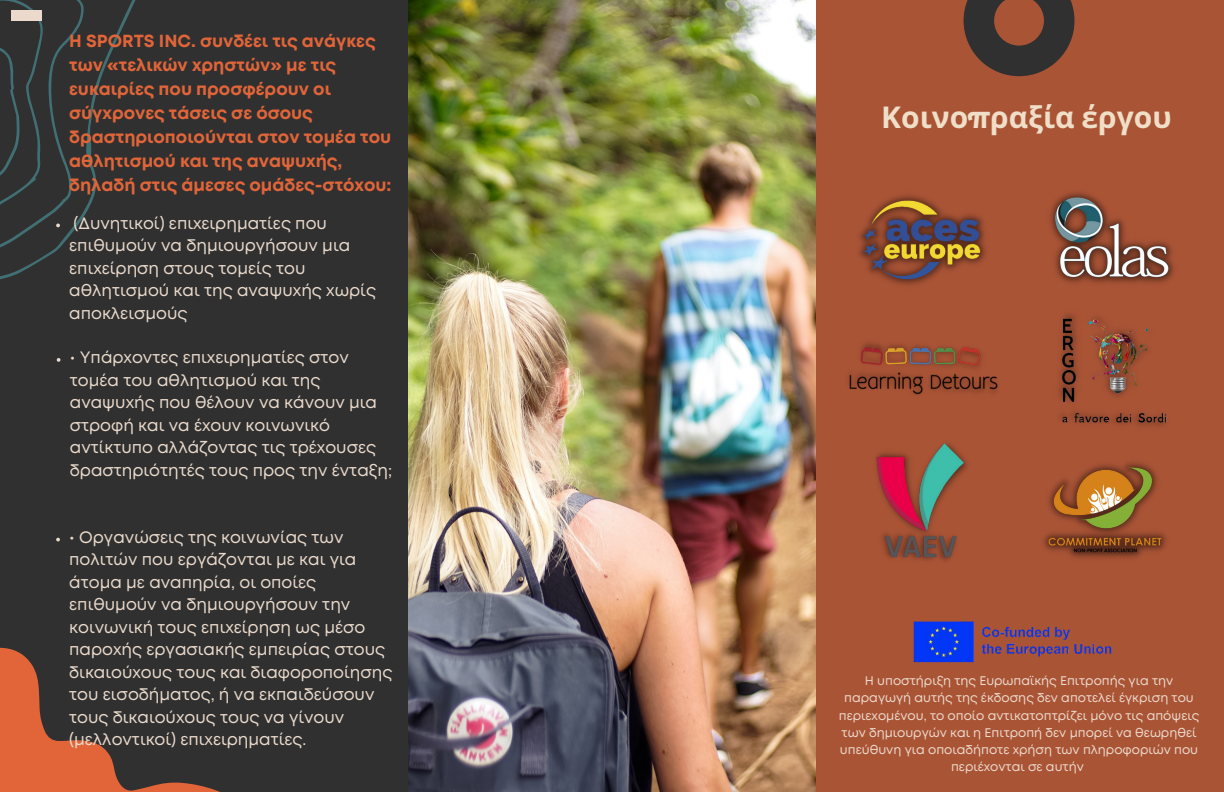
<style>
.page{position:relative;width:1224px;height:792px;background:#303030}
.page>*{position:absolute;margin:0;border:0;box-sizing:border-box;transform-origin:0 0}
.t1{font:700 30px "Noto Sans";color:#f0dfc8}
.t2{font:700 17.5px/24px "Mont";color:#e16539}
.t3{font:16.5px/22.5px "Mont";color:#ebdacc}
.t4{font:12.5px/17.2px "Mont";color:#ebdacc;text-align:center}
.s1{font-family:"Montserrat"}
</style>
<div class="page">
<svg style="left:0;top:0;width:136px;height:280px"></svg>
<div style="left:11px;top:10px;width:30px;height:11px;background:#ebdacc"></div>
<svg style="left:0;top:647px;width:220px;height:145px"></svg>
<div style="left:816px;top:0;width:408px;height:792px;background:#aa5436"></div>
<svg style="left:964px;top:0;width:111px;height:76px"></svg>
<img style="left:913px;top:621px;width:199px;height:42px">
<img style="left:859px;top:195px;width:127px;height:90px">
<img style="left:1050px;top:192px;width:124px;height:91px">
<img style="left:1043px;top:462px;width:124px;height:96px">
<img style="left:1059px;top:314px;width:108px;height:112px">
<img style="left:876px;top:443px;width:92px;height:118px">
<img style="left:848px;top:342px;width:150px;height:53px">
<img style="left:408px;top:0;width:408px;height:792px">
<svg style="left:56px;top:538px;width:4px;height:3px"></svg>
<svg style="left:56px;top:224px;width:4px;height:3px"></svg>
<svg style="left:57px;top:358px;width:4px;height:4px"></svg>
<p class="t2" style="left:69px;top:31px;width:324px">Η SPORTS INC. συνδέει τις ανάγκες των «τελικών χρηστών» με τις ευκαιρίες που προσφέρουν οι σύγχρονες τάσεις σε όσους δραστηριοποιούνται στον τομέα του αθλητισμού και της αναψυχής, δηλαδή στις άμεσες ομάδες-στόχου:</p>
<p class="t3" style="left:69px;top:213px;width:308px">(Δυνητικοί) επιχειρηματίες που επιθυμούν να δημιουργήσουν μια επιχείρηση στους τομείς του αθλητισμού και της αναψυχής χωρίς αποκλεισμούς</p>
<p class="t3" style="left:70px;top:347px;width:324px">• Υπάρχοντες επιχειρηματίες στον τομέα του αθλητισμού και της αναψυχής που θέλουν να κάνουν μια στροφή και να έχουν κοινωνικό αντίκτυπο αλλάζοντας τις τρέχουσες δραστηριότητές τους προς την ένταξη;</p>
<p class="t3" style="left:69px;top:527px;width:325px">• Οργανώσεις της κοινωνίας των πολιτών που εργάζονται με και για άτομα με αναπηρία, οι οποίες επιθυμούν να δημιουργήσουν την κοινωνική τους επιχείρηση ως μέσο παροχής εργασιακής εμπειρίας στους δικαιούχους τους και διαφοροποίησης του εισοδήματος, ή να εκπαιδεύσουν τους δικαιούχους τους να γίνουν (μελλοντικοί) επιχειρηματίες.</p>
<h1 class="t1" style="left:881px;top:96px;width:292px">Κοινο<span class="s1">π</span>ραξία έργου</h1>
<p class="t4" style="left:839px;top:673px;width:362px">Η υποστήριξη της Ευρωπαϊκής Επιτροπής για την παραγωγή αυτής της έκδοσης δεν αποτελεί έγκριση του περιεχομένου, το οποίο αντικατοπτρίζει μόνο τις απόψεις των δημιουργών και η Επιτροπή δεν μπορεί να θεωρηθεί υπεύθυνη για οποιαδήποτε χρήση των πληροφοριών που περιέχονται σε αυτήν</p>
</div>
